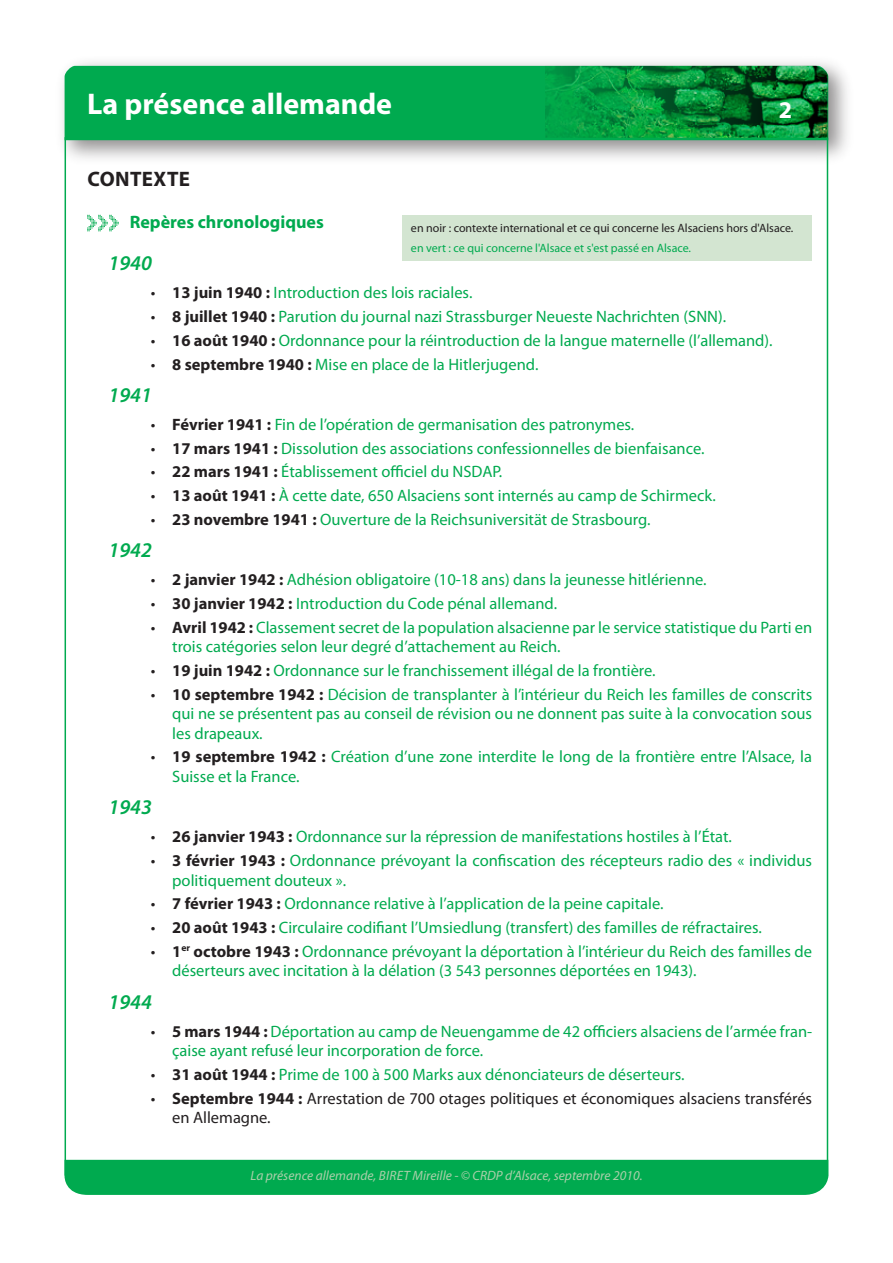
<style>
.page{position:relative;width:893px;height:1263px;background:#fff}
.page>*{position:absolute;margin:0;border:0;box-sizing:border-box;transform-origin:0 0}
.t1{font:700 30px "Myriad Pro";color:#fff}
.t2{font:700 24px "Myriad Pro";color:#fff}
.paragraphe_normal{font:italic 600 21px "Myriad Pro";color:#00aa4f}
.sous-titre_1{font:700 21px "Myriad Pro";letter-spacing:.02em;color:#231f20}
.sous-titre_2{font:700 18px "Myriad Pro";color:#00aa4f}
.paragraphe_à_puce{font:16.5px/19.5px "Myriad Pro";color:#00aa4f}
.paragraphe_à_puce-2{font:16.5px/19.5px "Myriad Pro";color:#231f20}
.t3{font:italic 13.5px "Myriad Pro";color:#abcfaa}
.paragraphe_normal-2{font:12px "Myriad Pro";color:#231f20}
.paragraphe_normal-3{font:12px "Myriad Pro";color:#00aa4f}
.s1{color:#231f20}
.s2{font-weight:700;color:#231f20}
.s3{font-weight:700}
</style>
<div class="page">
<img style="left:62px;top:62px;width:786px;height:111px">
<div style="left:65px;top:66px;width:763px;height:74px;background:#00aa4f"></div>
<hr style="left:65px;top:137px;width:1px;height:1038px;background:#00aa4f">
<hr style="left:827px;top:138px;width:1px;height:1038px;background:#00aa4f">
<div style="left:65px;top:1160px;width:763px;height:35px;background:#00aa4f"></div>
<img style="left:546px;top:66px;width:281px;height:72px">
<svg style="left:87px;top:215px;width:32px;height:16px"></svg>
<div style="left:402px;top:215px;width:410px;height:46px;background:#d3e5d1"></div>
<h1 class="t1" style="left:87px;top:84px;width:306px">La présence allemande</h1>
<h2 class="t2" style="left:779px;top:94px;width:15px">2</h2>
<p class="sous-titre_1" style="left:87px;top:165px;width:104px">CONTEXTE</p>
<p class="sous-titre_2" style="left:130px;top:210px;width:196px">Repères chronologiques</p>
<p class="paragraphe_normal" style="left:108px;top:250px;width:45px">1940</p>
<p class="paragraphe_à_puce" style="left:151px;top:283px;width:323px"><span class="s1">•</span> <span class="s2">13 juin 1940 :</span> Introduction des lois raciales.</p>
<p class="paragraphe_à_puce" style="left:151px;top:307px;width:577px"><span class="s1">•</span> <span class="s2">8 juillet 1940 :</span> Parution du journal nazi Strassburger Neueste Nachrichten (SNN).</p>
<p class="paragraphe_à_puce" style="left:151px;top:330px;width:623px"><span class="s1">•</span> <span class="s2">16 août 1940 :</span> Ordonnance pour la réintroduction de la langue maternelle (l’allemand).</p>
<p class="paragraphe_à_puce" style="left:151px;top:354px;width:389px"><span class="s1">•</span> <span class="s2">8 septembre 1940 :</span> Mise en place de la Hitlerjugend.</p>
<p class="paragraphe_normal" style="left:108px;top:381px;width:45px">1941</p>
<p class="paragraphe_à_puce" style="left:151px;top:414px;width:485px"><span class="s1">•</span> <span class="s2">Février 1941 :</span> Fin de l’opération de germanisation des patronymes.</p>
<p class="paragraphe_à_puce" style="left:151px;top:438px;width:555px"><span class="s1">•</span> <span class="s2">17 mars 1941 :</span> Dissolution des associations confessionnelles de bienfaisance.</p>
<p class="paragraphe_à_puce" style="left:151px;top:462px;width:353px"><span class="s1">•</span> <span class="s2">22 mars 1941 :</span> Établissement officiel du NSDAP.</p>
<p class="paragraphe_à_puce" style="left:151px;top:486px;width:566px"><span class="s1">•</span> <span class="s2">13 août 1941 :</span> À cette date, 650 Alsaciens sont internés au camp de Schirmeck.</p>
<p class="paragraphe_à_puce" style="left:151px;top:509px;width:501px"><span class="s1">•</span> <span class="s2">23 novembre 1941 :</span> Ouverture de la Reichsuniversität de Strasbourg.</p>
<p class="paragraphe_normal" style="left:108px;top:537px;width:45px">1942</p>
<p class="paragraphe_à_puce" style="left:151px;top:570px;width:557px"><span class="s1">•</span> <span class="s2">2 janvier 1942 :</span> Adhésion obligatoire (10-18 ans) dans la jeunesse hitlérienne.</p>
<p class="paragraphe_à_puce" style="left:151px;top:593px;width:408px"><span class="s1">•</span> <span class="s2">30 janvier 1942 :</span> Introduction du Code pénal allemand.</p>
<p class="paragraphe_à_puce" style="left:172px;top:617px;width:641px;text-indent:-21px"><span class="s1">•</span> <span class="s2">Avril 1942 :</span> Classement secret de la population alsacienne par le service statistique du Parti en trois catégories selon leur degré d’attachement au Reich.</p>
<p class="paragraphe_à_puce" style="left:151px;top:660px;width:506px"><span class="s1">•</span> <span class="s2">19 juin 1942 :</span> Ordonnance sur le franchissement illégal de la frontière.</p>
<p class="paragraphe_à_puce" style="left:172px;top:684px;width:641px;text-align:justify;text-indent:-21px"><span class="s1">•</span> <span class="s2">10 septembre 1942 :</span> Décision de transplanter à l’intérieur du Reich les familles de conscrits qui ne se présentent pas au conseil de révision ou ne donnent pas suite à la convocation sous les drapeaux.</p>
<p class="paragraphe_à_puce" style="left:172px;top:747px;width:641px;text-indent:-21px"><span class="s1">•</span> <span class="s2">19 septembre 1942 :</span> Création d’une zone interdite le long de la frontière entre l’Alsace, la<br>Suisse et la France.</p>
<p class="paragraphe_normal" style="left:108px;top:794px;width:45px">1943</p>
<p class="paragraphe_à_puce" style="left:151px;top:827px;width:582px"><span class="s1">•</span> <span class="s2">26 janvier 1943 :</span> Ordonnance sur la répression de manifestations hostiles à l’État.</p>
<p class="paragraphe_à_puce" style="left:172px;top:850px;width:641px;text-indent:-21px"><span class="s1">•</span> <span class="s2">3 février 1943 :</span> Ordonnance prévoyant la confiscation des récepteurs radio des « individus politiquement douteux ».</p>
<p class="paragraphe_à_puce" style="left:151px;top:894px;width:514px"><span class="s1">•</span> <span class="s2">7 février 1943 :</span> Ordonnance relative à l’application de la peine capitale.</p>
<p class="paragraphe_à_puce" style="left:151px;top:917px;width:612px"><span class="s1">•</span> <span class="s2">20 août 1943 :</span> Circulaire codifiant l’Umsiedlung (transfert) des familles de réfractaires.</p>
<p class="paragraphe_à_puce" style="left:172px;top:941px;width:641px;text-indent:-21px"><span class="s1">•</span> <span class="s2">1</span><sup>er</sup> <span class="s2">octobre 1943 :</span> Ordonnance prévoyant la déportation à l’intérieur du Reich des familles de déserteurs avec incitation à la délation (3 543 personnes déportées en 1943).</p>
<p class="paragraphe_normal" style="left:108px;top:988px;width:45px">1944</p>
<p class="paragraphe_à_puce" style="left:172px;top:1021px;width:641px;text-indent:-21px"><span class="s1">•</span> <span class="s2">5 mars 1944 :</span> Déportation au camp de Neuengamme de 42 officiers alsaciens de l’armée fran&shy;çaise ayant refusé leur incorporation de force.</p>
<p class="paragraphe_à_puce" style="left:151px;top:1064px;width:535px"><span class="s1">•</span> <span class="s2">31 août 1944 :</span> Prime de 100 à 500 Marks aux dénonciateurs de déserteurs.</p>
<p class="paragraphe_à_puce-2" style="left:172px;top:1088px;width:641px;text-indent:-21px">• <span class="s3">Septembre 1944 :</span> Arrestation de 700 otages politiques et économiques alsaciens transférés en Allemagne.</p>
<p class="paragraphe_normal-2" style="left:411px;top:221px;width:384px">en noir : contexte international et ce qui concerne les Alsaciens hors d'Alsace.</p>
<p class="paragraphe_normal-3" style="left:411px;top:241px;width:282px">en vert : ce qui concerne l'Alsace et s'est passé en Alsace.</p>
<p class="t3" style="left:250px;top:1167px;width:394px">La présence allemande, BIRET Mireille - © CRDP d’Alsace, septembre 2010.</p>
</div>
